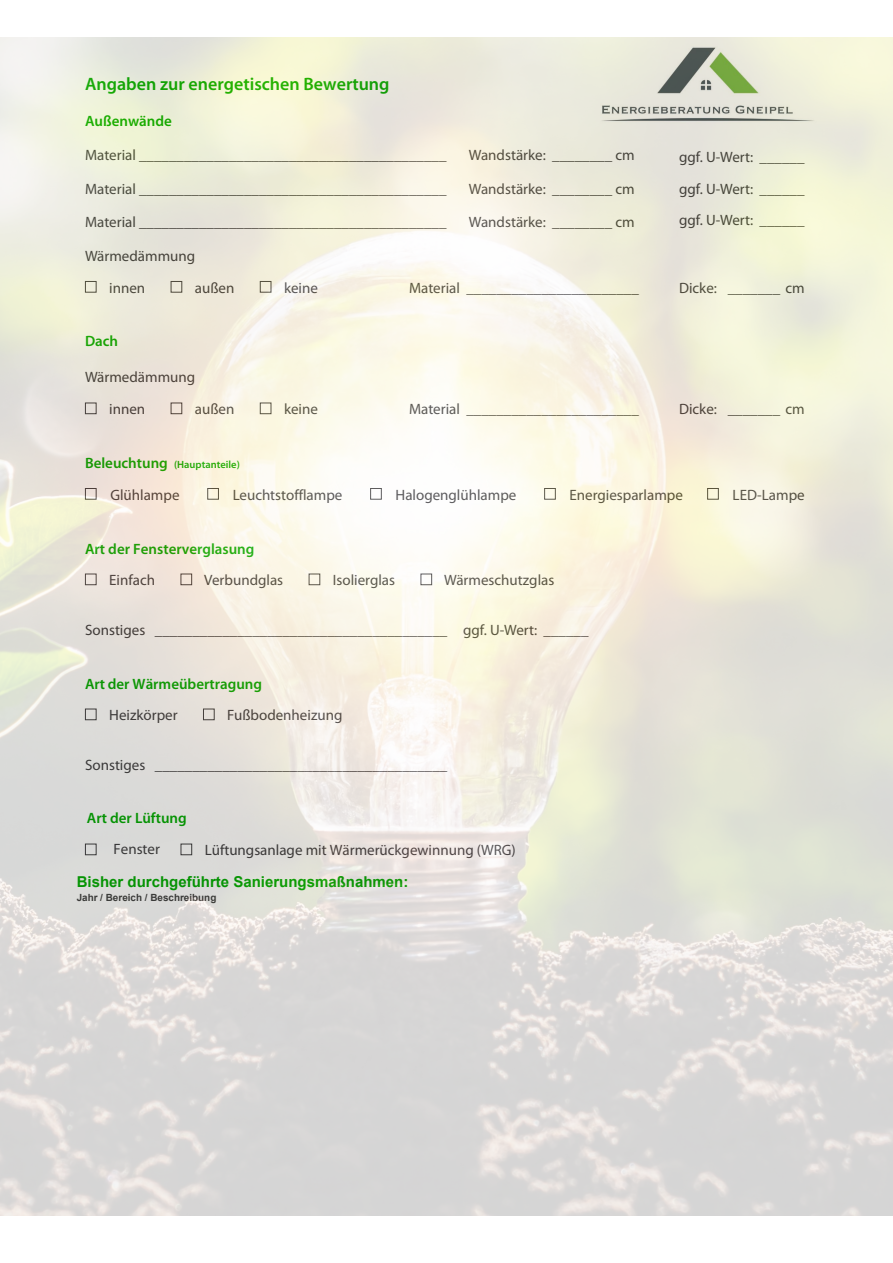
<style>
.page{position:relative;width:893px;height:1263px;background:#fff}
.page>*{position:absolute;margin:0;border:0;box-sizing:border-box;transform-origin:0 0}
.t1{font:600 18px "Myriad Pro";color:#0a0}
.t2{font:15px/31.5px "Myriad Pro";color:#3e3d40}
.t3{font:600 15px "Myriad Pro";color:#0a0}
.t4{font:700 15px "Arial";color:#0a0}
.t5{font:600 10.5px "Myriad Pro";color:#0a0}
.t6{font:700 9.9px "Arial";color:#404040}
.s1{font-size:15px}
.s2{font-style:inherit}
</style>
<div class="page">
<img style="left:0;top:37px;width:892px;height:1178px">
<p class="t1" style="left:85px;top:73px;width:306px">Angaben zur energetischen Bewertung</p>
<p class="t3" style="left:85px;top:111px;width:88px">Außenwände</p>
<p class="t2" style="left:85px;top:139px;width:363px">Material _________________________________________</p>
<p class="t2" style="left:469px;top:139px;width:167px">Wandstärke: ________ cm</p>
<p class="t2" style="left:85px;top:172px;width:363px">Material _________________________________________</p>
<p class="t2" style="left:469px;top:172px;width:167px">Wandstärke: ________ cm</p>
<p class="t2" style="left:85px;top:206px;width:363px">Material _________________________________________</p>
<p class="t2" style="left:469px;top:206px;width:167px">Wandstärke: ________ cm</p>
<p class="t2" style="left:109px;top:240px;width:87px;text-indent:-24px">Wärmedämmung innen</p>
<p class="t2" style="left:679px;top:141px;width:127px;text-align:justify">ggf. U-Wert: ______ ggf. U-Wert: ______ ggf. U-Wert: ______</p>
<p class="t2" style="left:195px;top:272px;width:41px">außen</p>
<p class="t2" style="left:284px;top:272px;width:35px">keine</p>
<p class="t2" style="left:409px;top:272px;width:231px">Material _______________________</p>
<p class="t2" style="left:679px;top:272px;width:127px">Dicke: _______ cm</p>
<p class="t3" style="left:85px;top:331px;width:35px">Dach</p>
<p class="t2" style="left:109px;top:360px;width:87px;line-height:32.5px;text-indent:-24px">Wärmedämmung innen</p>
<p class="t2" style="left:195px;top:393px;width:41px">außen</p>
<p class="t2" style="left:284px;top:393px;width:35px">keine</p>
<p class="t2" style="left:409px;top:393px;width:231px">Material _______________________</p>
<p class="t2" style="left:679px;top:393px;width:127px">Dicke: _______ cm</p>
<p class="t5" style="left:85px;top:458px;width:156px"><span class="s1">Beleuchtung</span> (Hauptanteile)</p>
<p class="t2" style="left:110px;top:479px;width:71px">Glühlampe</p>
<p class="t2" style="left:233px;top:479px;width:111px">Leuchtstofflampe</p>
<p class="t2" style="left:396px;top:479px;width:122px">Halogenglühlampe</p>
<p class="t2" style="left:570px;top:479px;width:115px">Energiesparlampe</p>
<p class="t2" style="left:733px;top:479px;width:74px">LED-Lampe</p>
<p class="t3" style="left:85px;top:539px;width:171px">Art der Fensterverglasung</p>
<p class="t2" style="left:109px;top:564px;width:47px">Einfach</p>
<p class="t2" style="left:204px;top:564px;width:81px">Verbundglas</p>
<p class="t2" style="left:333px;top:564px;width:64px">Isolierglas</p>
<p class="t2" style="left:444px;top:564px;width:112px">Wärmeschutzglas</p>
<p class="t2" style="left:85px;top:614px;width:505px">Sonstiges _______________________________________ ggf. U-Wert: ______</p>
<p class="t3" style="left:85px;top:674px;width:178px">Art der Wärmeübertragung</p>
<p class="t2" style="left:109px;top:699px;width:70px">Heizkörper</p>
<p class="t2" style="left:227px;top:699px;width:117px">Fußbodenheizung</p>
<p class="t2" style="left:85px;top:749px;width:364px">Sonstiges _______________________________________</p>
<p class="t3" style="left:87px;top:808px;width:101px">Art der Lüftung</p>
<p class="t2" style="left:114px;top:833px;width:48px">Fenster</p>
<p class="t2" style="left:205px;top:834px;width:313px">Lüftungsanlage mit Wärmerückgewinnung (WRG)</p>
<p class="t4" style="left:77px;top:871px;width:333px">Bisher durchgeführte Sanierungsmaßnahmen<span class="s2">:</span></p>
<p class="t6" style="left:77px;top:890px;width:141px">Jahr / Bereich / Beschreibung</p>
</div>
